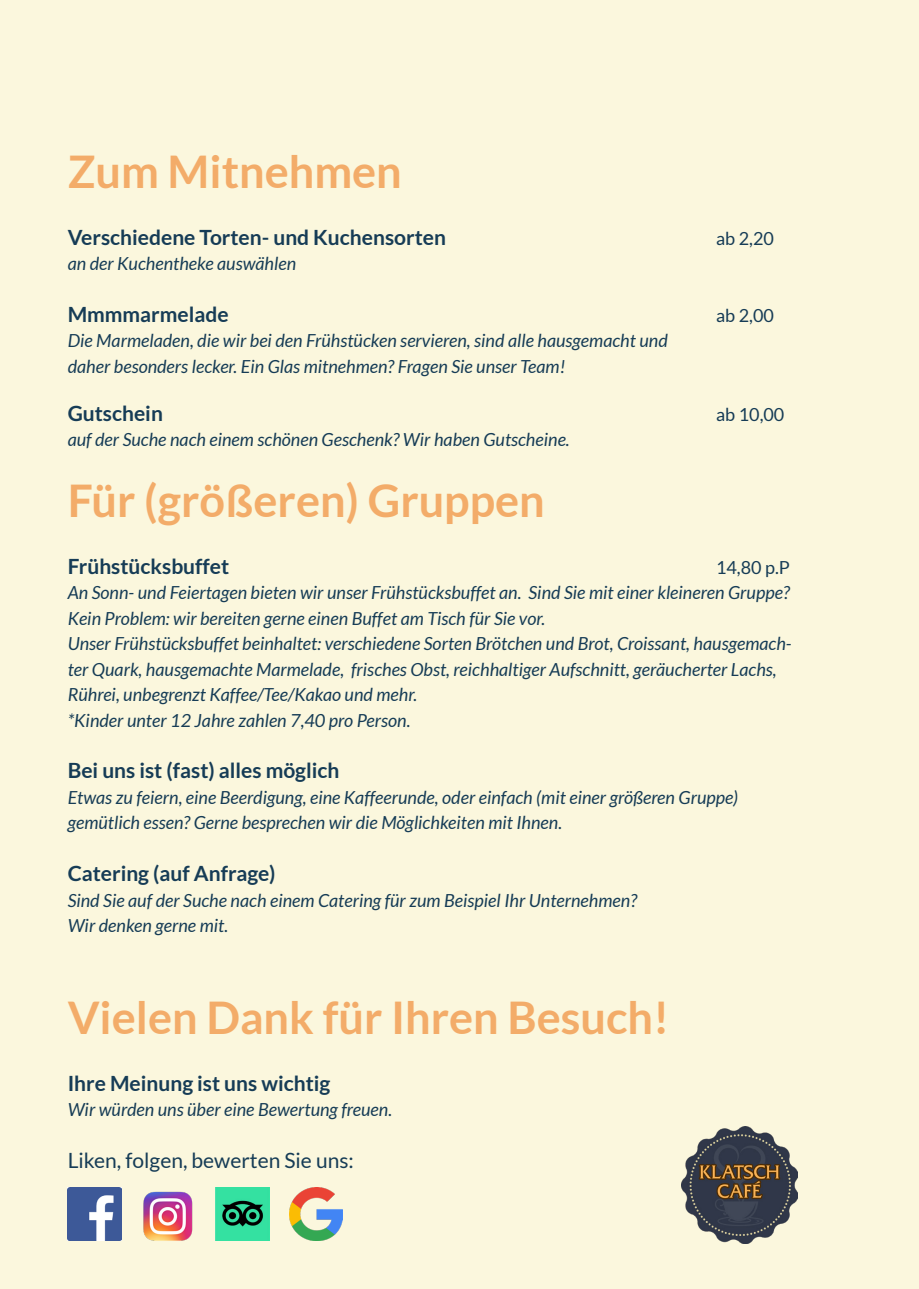
<style>
.page{position:relative;width:919px;height:1289px;background:#fff}
.page>*{position:absolute;margin:0;border:0;box-sizing:border-box;transform-origin:0 0}
.t1{font:700 45px "Lato";color:#f3ac69}
.t2{font:700 21px "Lato";color:#163c56}
.t3{font:21px "Lato";color:#163c56}
.t4{font:italic 18px/25.5px "Lato";color:#163c56}
.t5{font:18px "Lato";color:#163c56}
</style>
<div class="page">
<div style="left:0;top:0;width:918px;height:1288px;background:#fbf7dd"></div>
<img style="left:681px;top:1126px;width:116px;height:117px">
<img style="left:215px;top:1187px;width:54px;height:53px">
<img style="left:68px;top:1187px;width:53px;height:53px">
<img style="left:143px;top:1191px;width:50px;height:50px">
<img style="left:289px;top:1187px;width:53px;height:53px">
<p class="t1" style="left:68px;top:146px;width:335px">Zum Mitnehmen</p>
<p class="t2" style="left:68px;top:225px;width:380px">Verschiedene Torten- und Kuchensorten</p>
<p class="t5" style="left:716px;top:228px;width:59px">ab 2,20</p>
<p class="t4" style="left:68px;top:251px;width:230px">an der Kuchentheke auswählen</p>
<p class="t2" style="left:68px;top:302px;width:162px">Mmmmarmelade</p>
<p class="t5" style="left:716px;top:305px;width:59px">ab 2,00</p>
<p class="t4" style="left:68px;top:328px;width:601px">Die Marmeladen, die wir bei den Frühstücken servieren, sind alle hausgemacht und</p>
<p class="t4" style="left:68px;top:354px;width:499px">daher besonders lecker. Ein Glas mitnehmen? Fragen Sie unser Team!</p>
<p class="t2" style="left:68px;top:401px;width:97px">Gutschein</p>
<p class="t5" style="left:716px;top:404px;width:70px">ab 10,00</p>
<p class="t4" style="left:68px;top:427px;width:503px">auf der Suche nach einem schönen Geschenk? Wir haben Gutscheine.</p>
<p class="t1" style="left:68px;top:475px;width:478px">Für (größeren) Gruppen</p>
<p class="t2" style="left:68px;top:554px;width:163px">Frühstücksbuffet</p>
<p class="t5" style="left:716px;top:557px;width:75px">14,80 p.P</p>
<p class="t4" style="left:68px;top:580px;width:723px">An Sonn- und Feiertagen bieten wir unser Frühstücksbuffet an. Sind Sie mit einer kleineren Gruppe?<br>Kein Problem: wir bereiten gerne einen Buffet am Tisch für Sie vor.</p>
<p class="t4" style="left:68px;top:631px;width:725px">Unser Frühstücksbuffet beinhaltet: verschiedene Sorten Brötchen und Brot, Croissant, hausgemach&shy;ter Quark, hausgemachte Marmelade, frisches Obst, reichhaltiger Aufschnitt, geräucherter Lachs,<br>Rührei, unbegrenzt Kaffee/Tee/Kakao und mehr.</p>
<p class="t4" style="left:68px;top:708px;width:344px">*Kinder unter 12 Jahre zahlen 7,40 pro Person.</p>
<p class="t2" style="left:68px;top:758px;width:273px">Bei uns ist (fast) alles möglich</p>
<p class="t4" style="left:68px;top:785px;width:672px">Etwas zu feiern, eine Beerdigung, eine Kaffeerunde, oder einfach (mit einer größeren Gruppe) gemütlich essen? Gerne besprechen wir die Möglichkeiten mit Ihnen.</p>
<p class="t2" style="left:68px;top:861px;width:209px">Catering (auf Anfrage)</p>
<p class="t4" style="left:68px;top:888px;width:570px">Sind Sie auf der Suche nach einem Catering für zum Beispiel Ihr Unternehmen?</p>
<p class="t4" style="left:68px;top:913px;width:162px">Wir denken gerne mit.</p>
<p class="t1" style="left:68px;top:992px;width:603px">Vielen Dank für Ihren Besuch!</p>
<p class="t2" style="left:68px;top:1071px;width:264px">Ihre Meinung ist uns wichtig</p>
<p class="t4" style="left:68px;top:1097px;width:326px">Wir würden uns über eine Bewertung freuen.</p>
<p class="t3" style="left:68px;top:1148px;width:287px">Liken, folgen, bewerten Sie uns:</p>
</div>
